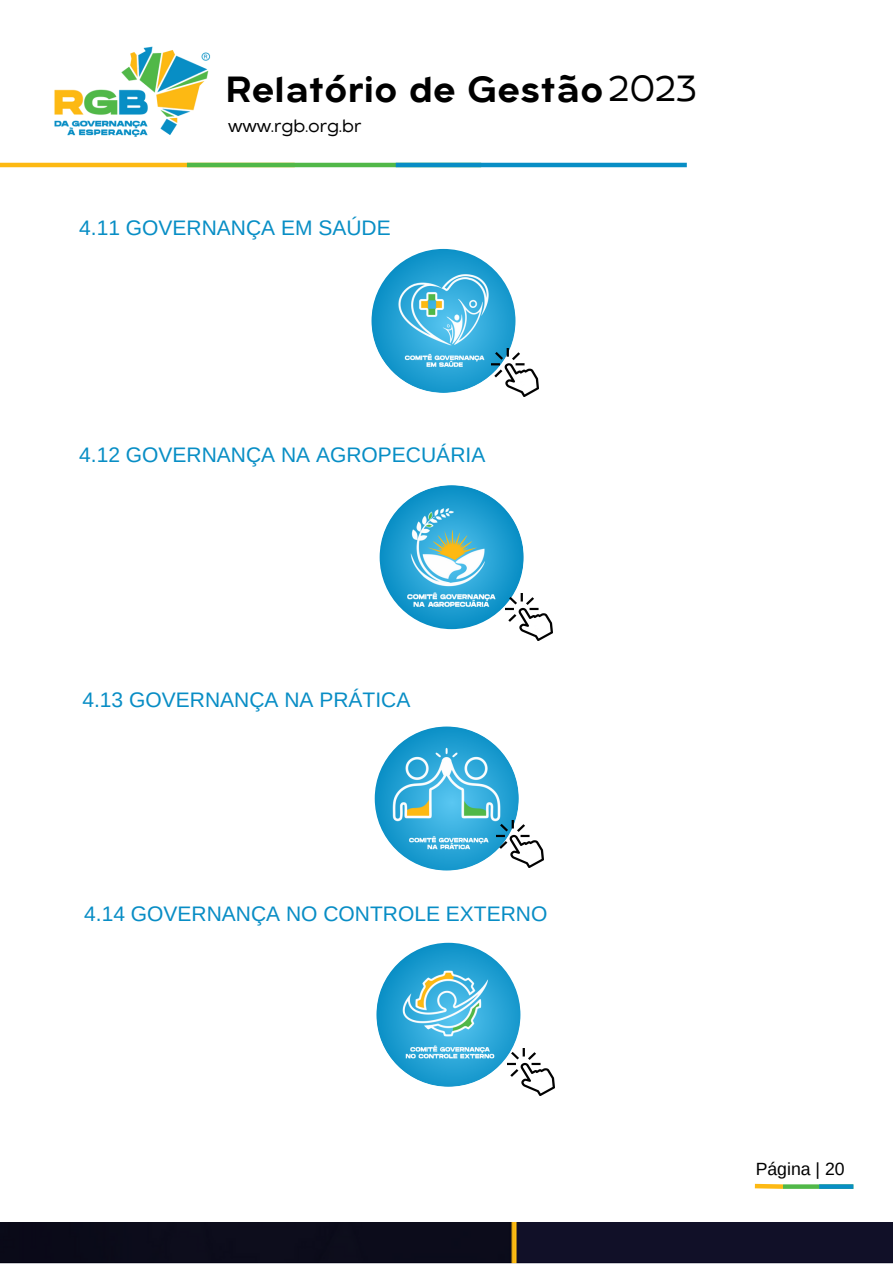
<style>
.page{position:relative;width:893px;height:1264px;background:#fff}
.page>*{position:absolute;margin:0;border:0;box-sizing:border-box;transform-origin:0 0}
.t1{font:700 36.15px "Arkibal Display";color:#000}
.t2{font:21px "Arimo";color:#088dc5}
.t3{font:21px "Arimo";color:#088ec5}
.t4{font:500 18px "Arkibal Display";color:#000}
.t5{font:17.7px "Arimo";color:#000}
.s1{font-weight:500}
</style>
<div class="page">
<img style="left:54px;top:46px;width:157px;height:91px">
<hr style="left:0;top:163px;width:295px;height:4px;background:#fdb913">
<hr style="left:187px;top:163px;width:294px;height:4px;background:#51b848">
<hr style="left:396px;top:163px;width:290px;height:4px;background:#088ec5">
<svg style="left:754px;top:1183px;width:33px;height:6px"></svg>
<svg style="left:783px;top:1184px;width:36px;height:4px"></svg>
<svg style="left:819px;top:1184px;width:34px;height:4px"></svg>
<img style="left:0;top:1222px;width:892px;height:41px">
<img style="left:371px;top:249px;width:144px;height:144px;border-radius:50%">
<img style="left:379px;top:485px;width:144px;height:144px;border-radius:50%">
<img style="left:491px;top:349px;width:47px;height:47px">
<img style="left:505px;top:593px;width:47px;height:48px">
<img style="left:374px;top:726px;width:144px;height:144px;border-radius:50%">
<img style="left:376px;top:942px;width:144px;height:144px;border-radius:50%">
<img style="left:496px;top:820px;width:47px;height:47px">
<img style="left:507px;top:1048px;width:47px;height:47px">
<h1 class="t1" style="left:225px;top:75px;width:473px">Relatório de Gestão<span class="s1">2023</span></h1>
<p class="t4" style="left:228px;top:118px;width:135px">www.rgb.org.br</p>
<p class="t3" style="left:79px;top:216px;width:313px">4.11 GOVERNANÇA EM SAÚDE</p>
<p class="t3" style="left:79px;top:443px;width:407px">4.12 GOVERNANÇA NA AGROPECUÁRIA</p>
<p class="t2" style="left:82px;top:687px;width:329px">4.13 GOVERNANÇA NA PRÁTICA</p>
<p class="t2" style="left:84px;top:902px;width:464px">4.14 GOVERNANÇA NO CONTROLE EXTERNO</p>
<p class="t5" style="left:755px;top:1159px;width:91px">Página | 20</p>
</div>
